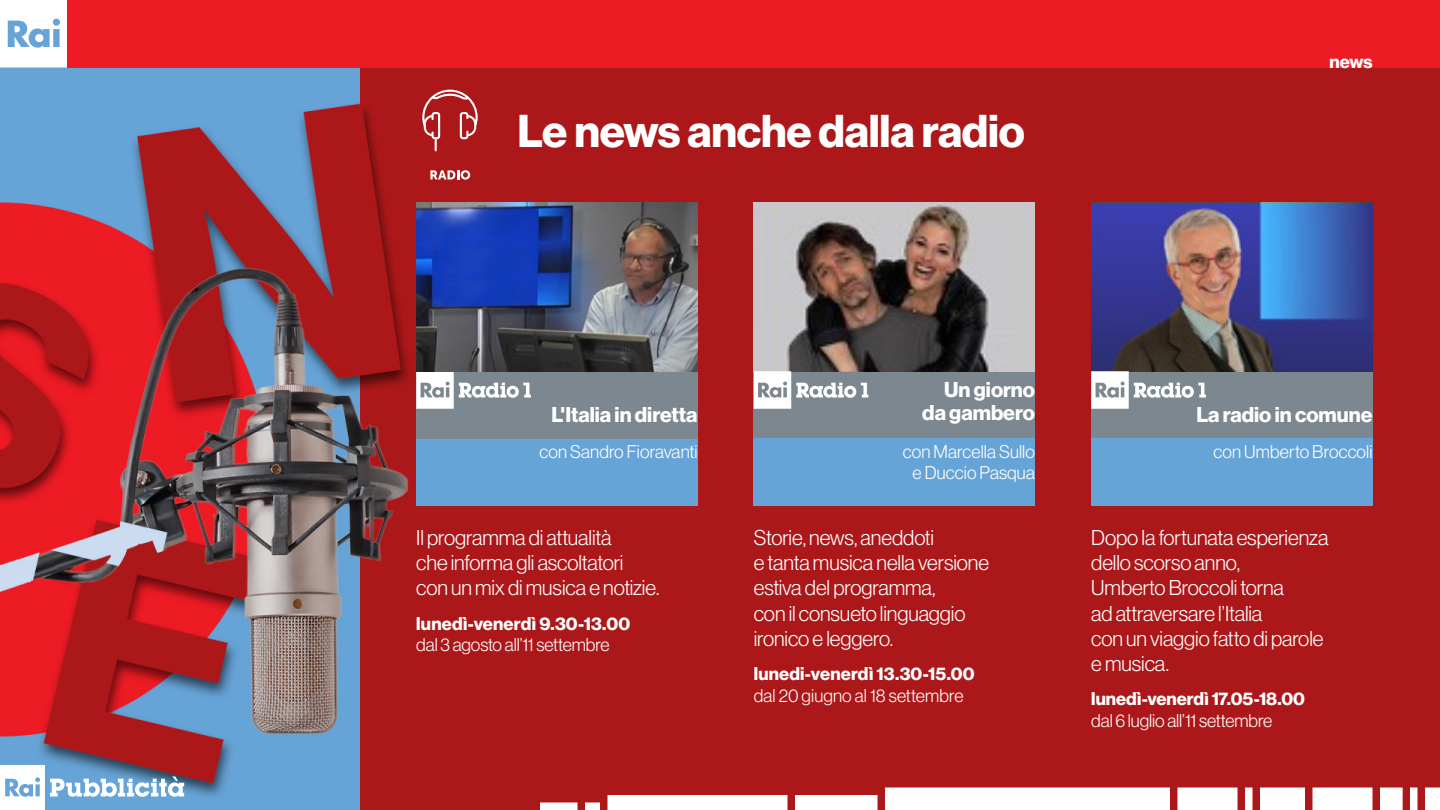
<style>
.page{position:relative;width:1440px;height:810px;background:#fff}
.page>*{position:absolute;margin:0;border:0;box-sizing:border-box;transform-origin:0 0}
.Titolo_slide_-_Neue{font:45px "N Haas Grotesk DS Pro 75 Bd";letter-spacing:-.005em;color:#fff}
._28_light_sx_16_8{font:21px/25.2px "N Haas Grotesk DS Pro 45 Lt";letter-spacing:-.005em;color:#fff}
._28_bold_dx_16_8sott{font:21px "N Haas Grotesk DS Pro 75 Bd";color:#fff}
._28_bold_dxprog_2_ri{font:21px/22.5px "N Haas Grotesk DS Pro 75 Bd";color:#fff;text-align:right}
._24_light_dx{font:18px/21.6px "N Haas Grotesk DS Pro 45 Lt";letter-spacing:.005em;color:#fff;text-align:center}
._24_light_sx{font:18px "N Haas Grotesk DS Pro 45 Lt";letter-spacing:-.005em;color:#fff}
._24_light_dx-2{font:18px "N Haas Grotesk DS Pro 75 Bd";letter-spacing:.01em;color:#fff}
._24_bold_dx{font:18px "N Haas Grotesk DS Pro 75 Bd";color:#fff}
</style>
<div class="page">
<img style="left:0;top:68px;width:1440px;height:742px">
<svg style="left:0;top:765px;width:184px;height:45px"></svg>
<svg style="left:0;top:0;width:68px;height:68px"></svg>
<div style="left:68px;top:0;width:1372px;height:68px;background:#ed1c24"></div>
<svg style="left:1425px;top:788px;width:15px;height:22px"></svg>
<svg style="left:1410px;top:788px;width:8px;height:22px"></svg>
<svg style="left:1380px;top:788px;width:23px;height:22px"></svg>
<svg style="left:1312px;top:788px;width:60px;height:22px"></svg>
<svg style="left:1260px;top:788px;width:45px;height:22px"></svg>
<svg style="left:1245px;top:788px;width:8px;height:22px"></svg>
<svg style="left:795px;top:795px;width:83px;height:15px"></svg>
<svg style="left:1177px;top:788px;width:60px;height:22px"></svg>
<svg style="left:885px;top:788px;width:285px;height:22px"></svg>
<svg style="left:585px;top:802px;width:15px;height:8px"></svg>
<svg style="left:540px;top:802px;width:38px;height:8px"></svg>
<svg style="left:608px;top:795px;width:180px;height:15px"></svg>
<svg style="left:430px;top:170px;width:40px;height:10px"></svg>
<svg style="left:422px;top:90px;width:56px;height:61px;background:#ba4041"></svg>
<div style="left:1091px;top:371px;width:281px;height:68px;background:#7d878f"></div>
<div style="left:754px;top:371px;width:281px;height:68px;background:#7d878f"></div>
<img style="left:754px;top:203px;width:281px;height:168px">
<img style="left:1091px;top:202px;width:281px;height:169px">
<div style="left:416px;top:439px;width:282px;height:67px;background:#66a3d6"></div>
<div style="left:416px;top:371px;width:282px;height:68px;background:#7d878f"></div>
<svg style="left:416px;top:371px;width:115px;height:38px"></svg>
<div style="left:754px;top:439px;width:281px;height:67px;background:#66a3d6"></div>
<div style="left:1091px;top:439px;width:281px;height:67px;background:#66a3d6"></div>
<svg style="left:754px;top:371px;width:114px;height:38px"></svg>
<svg style="left:1091px;top:371px;width:115px;height:38px"></svg>
<img style="left:416px;top:202px;width:281px;height:169px">
<p class="Titolo_slide_-_Neue" style="left:518px;top:105px;width:509px">Le news anche dalla radio</p>
<p class="_24_bold_dx" style="left:1330px;top:51px;width:44px">news</p>
<p class="_28_bold_dx_16_8sott" style="left:551px;top:403px;width:148px">L'Italia in diretta</p>
<p class="_24_light_dx" style="left:540px;top:441px;width:159px">con Sandro Fioravanti</p>
<p class="_28_light_sx_16_8" style="left:416px;top:525px;width:245px">Il programma di attualità<br>che informa gli ascoltatori con un mix di musica e notizie.</p>
<p class="_24_light_dx-2" style="left:416px;top:613px;width:215px">lunedì-venerdì 9.30-13.00</p>
<p class="_24_light_sx" style="left:416px;top:635px;width:195px">dal 3 agosto all’11 settembre</p>
<p class="_28_bold_dxprog_2_ri" style="left:922px;top:379px;width:114px">Un giorno da gambero</p>
<p class="_24_light_dx" style="left:903px;top:440px;width:134px">con Marcella Sullo e Duccio Pasqua</p>
<p class="_28_light_sx_16_8" style="left:754px;top:525px;width:237px">Storie, news, aneddoti<br>e tanta musica nella versione estiva del programma,<br>con il consueto linguaggio ironico e leggero.</p>
<p class="_24_light_dx-2" style="left:754px;top:663px;width:222px">lunedi-venerdì 13.30-15.00</p>
<p class="_24_light_dx" style="left:754px;top:684px;width:211px">dal 20 giugno al 18 settembre</p>
<p class="_28_bold_dx_16_8sott" style="left:1196px;top:403px;width:178px">La radio in comune</p>
<p class="_24_light_dx" style="left:1214px;top:440px;width:160px">con Umberto Broccoli</p>
<p class="_28_light_sx_16_8" style="left:1091px;top:525px;width:239px">Dopo la fortunata esperienza dello scorso anno,<br>Umberto Broccoli torna<br>ad attraversare l’Italia<br>con un viaggio fatto di parole e musica.</p>
<p class="_24_bold_dx" style="left:1091px;top:688px;width:215px">lunedì-venerdì 17.05-18.00</p>
<p class="_24_light_sx" style="left:1091px;top:710px;width:183px">dal 6 luglio all’11 settembre</p>
</div>
